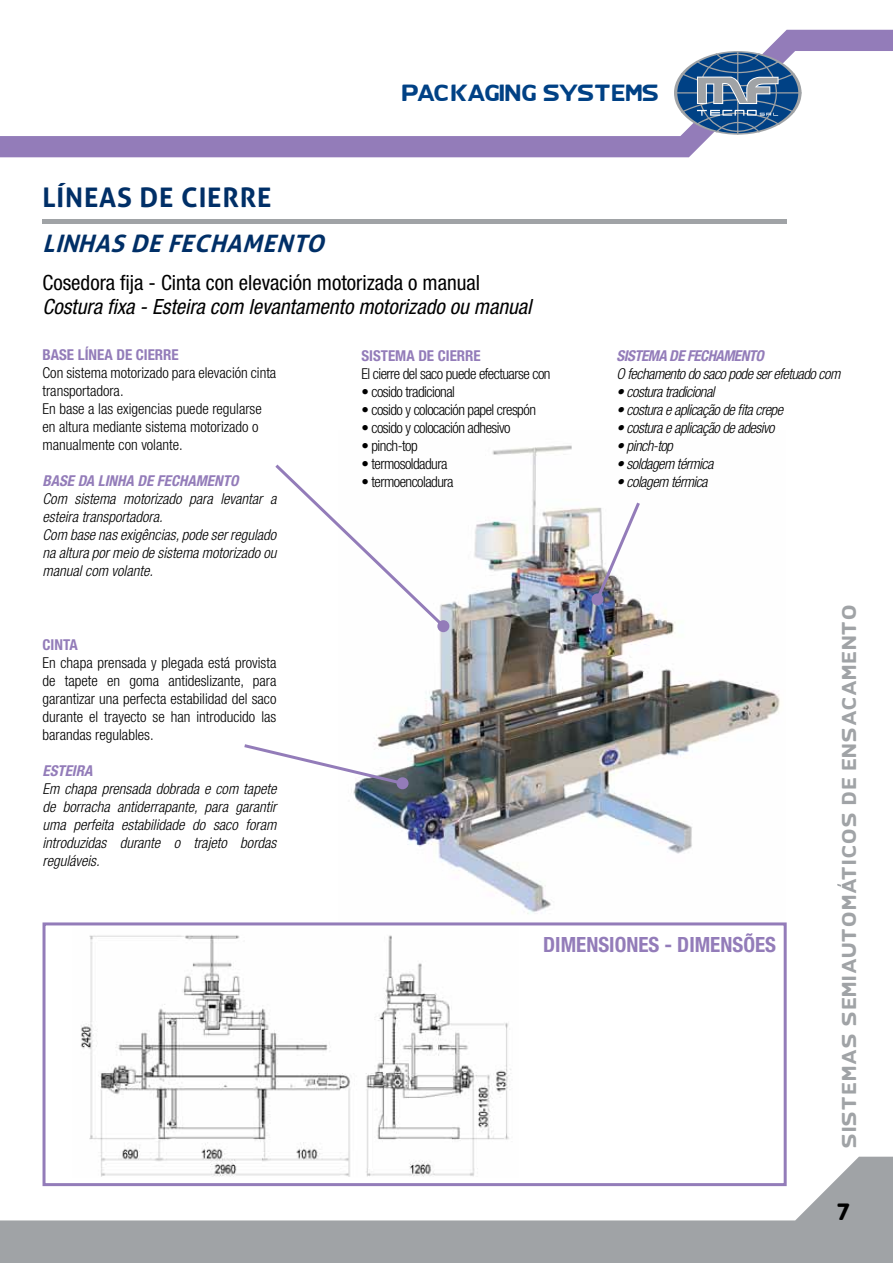
<style>
.page{position:relative;width:893px;height:1263px;background:#fff}
.page>*{position:absolute;margin:0;border:0;box-sizing:border-box;transform-origin:0 0}
.t1{font:700 27px "Aller";letter-spacing:.03em;color:#002f67}
.t2{font:italic 700 24px "Aller";color:#002f67}
.t3{font:24px "SK Yfont Thick";color:#000}
.t4{font:italic condensed 21px "Helvetica Neue";color:#000}
.t5{font:condensed 21px "Helvetica Neue";color:#000}
.t6{font:700 condensed 21px "Helvetica Neue";color:#937cb9}
.t7{font:21px "SK Yfont Thick";letter-spacing:-.045em;color:#004185}
.t8{font:18px "SK Yfont Thick";letter-spacing:.08em;color:#a0a3a6}
.t9{font:300 condensed 15px/18px "Helvetica Neue";color:#000;text-align:justify}
.t10{font:italic 300 condensed 15px/18px "Helvetica Neue";color:#000;text-align:justify}
.t11{font:italic 300 condensed 15px "Helvetica Neue";letter-spacing:-.035em;color:#000}
.t12{font:300 condensed 15px "Helvetica Neue";letter-spacing:-.035em;color:#000}
.t13{font:700 condensed 15px "Helvetica Neue";color:#937cb9}
.t14{font:italic 700 condensed 15px "Helvetica Neue";color:#937cb9}
.t15{font:italic 700 condensed 15px "Helvetica Neue";letter-spacing:-.035em;color:#937cb9}
</style>
<div class="page">
<svg style="left:0;top:1157px;width:893px;height:106px;fill:#a0a3a6"></svg>
<svg style="left:0;top:30px;width:893px;height:127px"></svg>
<hr style="left:43px;top:219px;width:744px;height:4px;background:#a0a3a6">
<svg style="left:674px;top:51px;width:127px;height:84px"></svg>
<img style="left:353px;top:445px;width:427px;height:469px">
<div style="left:43px;top:922px;width:744px;height:264px;border:3px solid #937cb9"></div>
<svg style="left:244px;top:742px;width:162px;height:45px"></svg>
<div style="left:397px;top:777px;width:12px;height:12px;background:#937cb9;border-radius:50%"></div>
<svg style="left:275px;top:461px;width:173px;height:169px"></svg>
<div style="left:437px;top:620px;width:12px;height:12px;background:#937cb9;border-radius:50%"></div>
<img style="left:72px;top:935px;width:447px;height:242px">
<svg style="left:594px;top:499px;width:48px;height:104px"></svg>
<div style="left:591px;top:593px;width:12px;height:12px;background:#937cb9;border-radius:50%"></div>
<h1 class="t1" style="left:43px;top:181px;width:230px">LÍNEAS DE CIERRE</h1>
<h2 class="t2" style="left:43px;top:229px;width:290px">LINHAS DE FECHAMENTO</h2>
<h3 class="t7" style="left:402px;top:85px;width:259px">PAC KAGING SYSTEMS</h3>
<h3 class="t5" style="left:43px;top:271px;width:439px">Cosedora fija - Cinta con elevación motorizada o manual</h3>
<h3 class="t4" style="left:43px;top:295px;width:490px">Costura fixa - Esteira com levantamento motorizado ou manual</h3>
<p class="t13" style="left:361px;top:346px;width:121px">SISTEMA DE CIERRE</p>
<p class="t12" style="left:361px;top:365px;width:191px">El cierre del saco puede efectuarse con</p>
<p class="t12" style="left:361px;top:383px;width:95px">• cosido tradicional</p>
<p class="t12" style="left:361px;top:401px;width:176px">• cosido y colocación papel crespón</p>
<p class="t12" style="left:361px;top:419px;width:151px">• cosido y colocación adhesivo</p>
<p class="t12" style="left:361px;top:437px;width:58px">• pinch-top</p>
<p class="t12" style="left:361px;top:455px;width:87px">• termosoldadura</p>
<p class="t12" style="left:361px;top:473px;width:94px">• termoencoladura</p>
<p class="t13" style="left:43px;top:346px;width:138px">BASE LÍNEA DE CIERRE</p>
<p class="t9" style="left:43px;top:364px;width:235px;text-align:left">Con sistema motorizado para elevación cinta transportadora.<br>En base a las exigencias puede regularse en altura mediante sistema motorizado o manualmente con volante.</p>
<p class="t14" style="left:43px;top:472px;width:197px">BASE DA LINHA DE FECHAMENTO</p>
<p class="t10" style="left:43px;top:490px;width:235px;text-align:left">Com sistema motorizado para levantar a esteira transportadora.<br>Com base nas exigências, pode ser regulado na altura por meio de sistema motorizado ou manual com volante.</p>
<p class="t15" style="left:617px;top:346px;width:149px">SISTEMA DE FECHAMENTO</p>
<p class="t11" style="left:617px;top:365px;width:225px">O fechamento do saco pode ser efetuado com</p>
<p class="t11" style="left:617px;top:383px;width:100px">• costura tradicional</p>
<p class="t11" style="left:617px;top:401px;width:168px">• costura e aplicação de fita crepe</p>
<p class="t11" style="left:617px;top:419px;width:159px">• costura e aplicação de adesivo</p>
<p class="t11" style="left:617px;top:437px;width:58px">• pinch-top</p>
<p class="t11" style="left:617px;top:455px;width:98px">• soldagem térmica</p>
<p class="t11" style="left:617px;top:473px;width:93px">• colagem térmica</p>
<p class="t13" style="left:43px;top:635px;width:37px">CINTA</p>
<p class="t9" style="left:43px;top:653px;width:235px">En chapa prensada y plegada está provista de tapete en goma antideslizante, para garantizar una perfecta estabilidad del saco durante el trayecto se han introducido las barandas regulables.</p>
<p class="t14" style="left:43px;top:761px;width:51px">ESTEIRA</p>
<p class="t10" style="left:43px;top:779px;width:235px">Em chapa prensada dobrada e com tapete de borracha antiderrapante, para garantir uma perfeita estabilidade do saco foram introduzidas durante o trajeto bordas reguláveis.</p>
<h3 class="t6" style="left:543px;top:932px;width:234px">DIMENSIONES - DIMENSÕES</h3>
<p class="t8" style="left:842px;top:1148px;width:546px;rotate:-90deg">SISTEMAS SEMIAUTOMATICOS DE ENSACAMENTO</p>
<h2 class="t3" style="left:836px;top:1201px;width:16px">7</h2>
</div>
